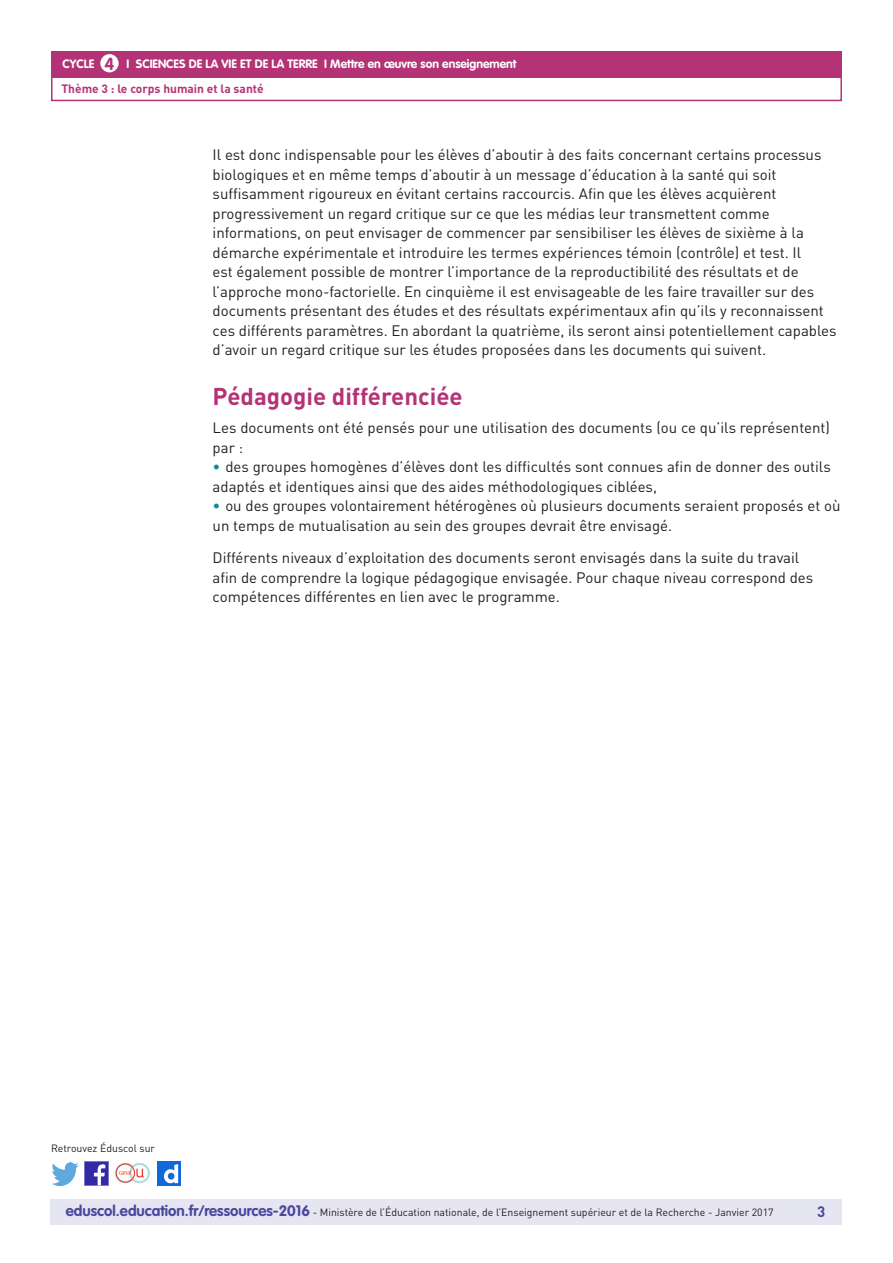
<style>
.page{position:relative;width:893px;height:1263px;background:#fff}
.page>*{position:absolute;margin:0;border:0;box-sizing:border-box;transform-origin:0 0}
._03_Titre_de_niveau{font:700 24px "DIN Pro";color:#b43376}
.t1{font:700 17.25px "VAG Rounded Std";color:#b43376}
._06_Texte_courant{font:15px/19.5px "DIN Pro";color:#231f20}
._08_Liste_à_puces_ni{font:15px/19.5px "DIN Pro";color:#231f20}
.t2{font:700 15px "DIN Pro";color:#4a489e}
.t3{font:700 12px "VAG Rounded Std";color:#fff}
.t4{font:700 12px "DIN Pro";color:#b43376}
.t5{font:10.5px "DIN Pro";color:#231f20}
.s1{color:#16879f}
.s2{font-family:"VAG Rounded Std";font-weight:700;font-size:15px;color:#4a489e}
</style>
<div class="page">
<div style="left:50px;top:1199px;width:791px;height:26px;background:#e6e5f2"></div>
<div style="left:51px;top:51px;width:791px;height:27px;background:#b43376"></div>
<div style="left:100px;top:54px;width:19px;height:18px;background:#fff;border-radius:50%"></div>
<img style="left:85px;top:1162px;width:23px;height:23px">
<img style="left:51px;top:1163px;width:28px;height:22px">
<img style="left:158px;top:1162px;width:22px;height:23px">
<img style="left:115px;top:1163px;width:35px;height:21px">
<div style="left:51px;top:76px;width:791px;height:25px;border:2px solid #b43376"></div>
<p class="t1" style="left:105px;top:53px;width:11px">4</p>
<p class="t3" style="left:63px;top:57px;width:33px">CYCLE</p>
<p class="t3" style="left:127px;top:57px;width:391px">I SCIENCES DE LA VIE ET DE LA TERRE I Mettre en œuvre son enseignement</p>
<p class="t4" style="left:61px;top:80px;width:204px">Thème 3 : le corps humain et la santé</p>
<p class="_06_Texte_courant" style="left:213px;top:145px;width:625px">Il est donc indispensable pour les élèves d’aboutir à des faits concernant certains processus biologiques et en même temps d’aboutir à un message d’éducation à la santé qui soit suffisamment rigoureux en évitant certains raccourcis. Afin que les élèves acquièrent progressivement un regard critique sur ce que les médias leur transmettent comme informations, on peut envisager de commencer par sensibiliser les élèves de sixième à la démarche expérimentale et introduire les termes expériences témoin (contrôle) et test. Il<br>est également possible de montrer l’importance de la reproductibilité des résultats et de l’approche mono-factorielle. En cinquième il est envisageable de les faire travailler sur des documents présentant des études et des résultats expérimentaux afin qu’ils y reconnaissent ces différents paramètres. En abordant la quatrième, ils seront ainsi potentiellement capables d’avoir un regard critique sur les études proposées dans les documents qui suivent.</p>
<p class="_03_Titre_de_niveau" style="left:213px;top:381px;width:252px">Pédagogie différenciée</p>
<p class="_06_Texte_courant" style="left:213px;top:418px;width:619px">Les documents ont été pensés pour une utilisation des documents (ou ce qu’ils représentent) par :</p>
<p class="_08_Liste_à_puces_ni" style="left:213px;top:457px;width:620px"><span class="s1">•</span> des groupes homogènes d’élèves dont les difficultés sont connues afin de donner des outils adaptés et identiques ainsi que des aides méthodologiques ciblées,</p>
<p class="_08_Liste_à_puces_ni" style="left:213px;top:496px;width:629px"><span class="s1">•</span> ou des groupes volontairement hétérogènes où plusieurs documents seraient proposés et où un temps de mutualisation au sein des groupes devrait être envisagé.</p>
<p class="_06_Texte_courant" style="left:213px;top:548px;width:602px">Différents niveaux d’exploitation des documents seront envisagés dans la suite du travail afin de comprendre la logique pédagogique envisagée. Pour chaque niveau correspond des compétences différentes en lien avec le programme.</p>
<p class="t5" style="left:51px;top:1141px;width:106px">Retrouvez Éduscol sur</p>
<p class="t5" style="left:66px;top:1205px;width:709px"><span class="s2">eduscol.education.fr/ressources-2016</span> - Ministère de l’Éducation nationale, de l’Enseignement supérieur et de la Recherche - Janvier 2017</p>
<p class="t2" style="left:817px;top:1201px;width:10px">3</p>
</div>
